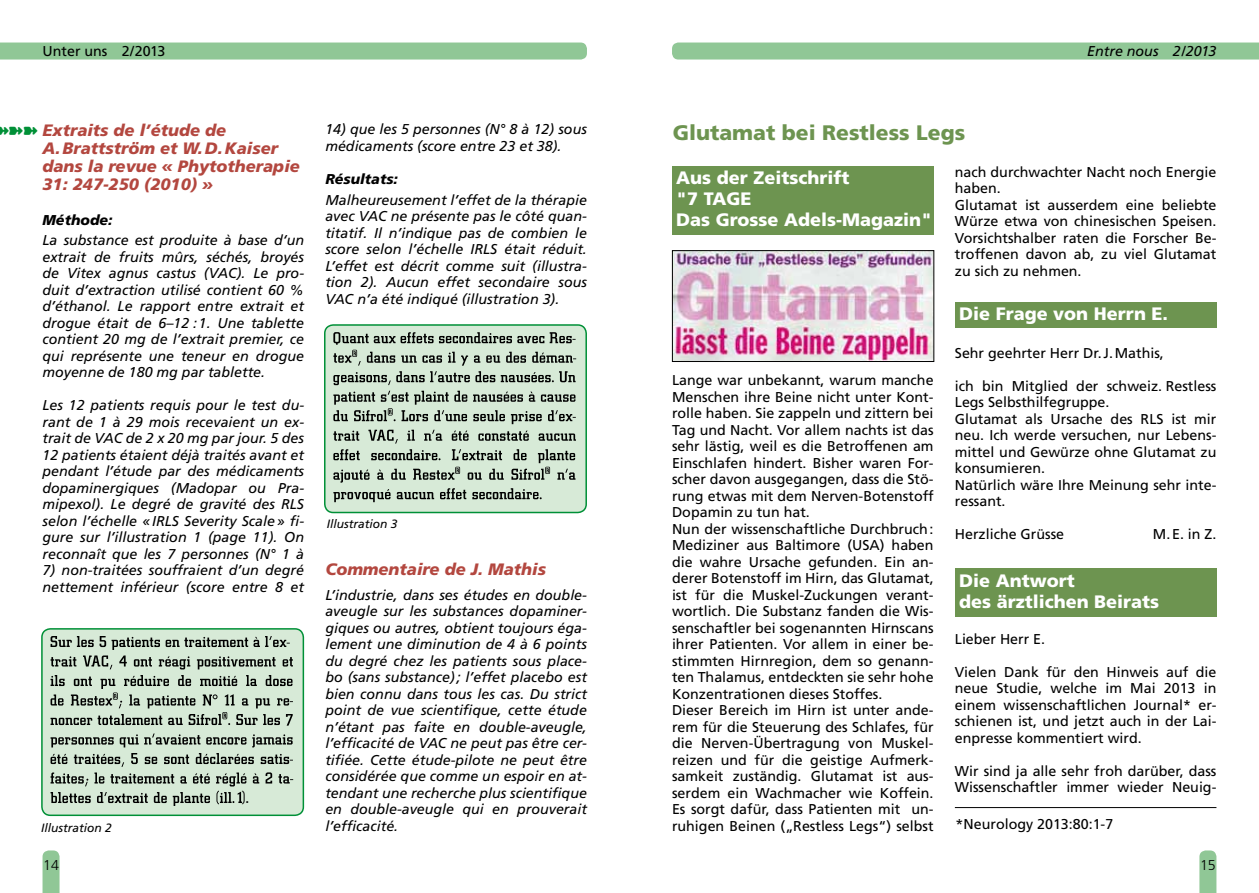
<style>
.page{position:relative;width:1259px;height:893px;background:#fff}
.page>*{position:absolute;margin:0;border:0;box-sizing:border-box;transform-origin:0 0}
.t1{font:900 21px "Frutiger";color:#6d9450}
.t2{font:900 18px/21px "Frutiger";color:#fff}
.t3{font:italic 900 16.5px/18px "Frutiger";color:#b3473f}
.t4{font:500 16.5px "City D";color:#000}
.t5{font:14.25px/16.5px "Frutiger";color:#000}
.t6{font:italic 14.25px/16.5px "Frutiger";color:#000;text-align:justify}
.t7{font:italic 900 14.25px "Frutiger";color:#000}
.t8{font:300 14.25px "Frutiger";color:#000}
.t9{font:italic 12px "Frutiger";color:#000}
.s1{color:#009037}
</style>
<div class="page">
<div style="left:0;top:43px;width:587px;height:17px;background:#90c796"></div>
<svg style="left:43px;top:850px;width:17px;height:43px"></svg>
<div style="left:672px;top:43px;width:587px;height:17px;background:#90c796"></div>
<svg style="left:1199px;top:850px;width:17px;height:43px"></svg>
<div style="left:42px;top:629px;width:261px;height:186px;background:#d7ead7;border-radius:9px"></div>
<svg style="left:51px;top:636px;width:242px;height:33px"></svg>
<svg style="left:51px;top:675px;width:242px;height:51px"></svg>
<svg style="left:51px;top:733px;width:242px;height:14px"></svg>
<svg style="left:51px;top:753px;width:242px;height:53px"></svg>
<div style="left:41px;top:628px;width:263px;height:188px;border:2px solid #009037;border-radius:9px"></div>
<div style="left:325px;top:325px;width:261px;height:187px;background:#d7ead7;border-radius:9px"></div>
<svg style="left:333px;top:332px;width:243px;height:53px"></svg>
<svg style="left:333px;top:391px;width:243px;height:33px"></svg>
<svg style="left:333px;top:430px;width:243px;height:72px"></svg>
<div style="left:324px;top:324px;width:263px;height:189px;border:2px solid #009037;border-radius:9px"></div>
<div style="left:672px;top:166px;width:261px;height:68px;background:#6d9450"></div>
<img style="left:674px;top:252px;width:258px;height:108px">
<div style="left:672px;top:250px;width:262px;height:112px;border:1px solid #000"></div>
<div style="left:955px;top:302px;width:261px;height:26px;background:#6d9450"></div>
<div style="left:955px;top:569px;width:261px;height:48px;background:#6d9450"></div>
<hr style="left:955px;top:807px;width:261px;height:1px;background:#000">
<p class="t5" style="left:43px;top:43px;width:124px">Unter uns 2/2013</p>
<p class="t6" style="left:1087px;top:43px;width:131px">Entre nous 2/2013</p>
<p class="t3" style="left:43px;top:121px;width:259px;text-indent:-48px"><span class="s1">➽➽➽</span> Extraits de l’étude de<br>A.Brattström et W.D.Kaiser dans la revue « Phytotherapie<br>31: 247-250 (2010) »</p>
<p class="t7" style="left:43px;top:211px;width:72px">Méthode:</p>
<p class="t6" style="left:43px;top:232px;width:263px">La substance est produite à base d‘un extrait de fruits mûrs, séchés, broyés de Vitex agnus castus (VAC). Le pro&shy;duit d’extraction utilisé contient 60 % d’éthanol. Le rapport entre extrait et drogue était de 6–12 :1. Une tablette contient 20 mg de l’extrait premier, ce qui représente une teneur en drogue moyenne de 180 mg par tablette.</p>
<p class="t6" style="left:43px;top:397px;width:263px">Les 12 patients requis pour le test du&shy;rant de 1 à 29 mois recevaient un ex&shy;trait de VAC de 2 x 20 mg par jour. 5 des 12 patients étaient déjà traités avant et pendant l’étude par des médicaments dopaminergiques (Madopar ou Pra&shy;mipexol). Le degré de gravité des RLS selon l’échelle «IRLS Severity Scale» fi&shy;gure sur l’illustration 1 (page 11). On reconnaît que les 7 personnes (N° 1 à</p>
<p class="t6" style="left:43px;top:562px;width:263px">7) non-traitées souffraient d’un degré nettement inférieur (score entre 8 et</p>
<p class="t9" style="left:41px;top:820px;width:72px">Illustration 2</p>
<p class="t4" style="left:242px;top:789px;width:8px">).</p>
<p class="t6" style="left:325px;top:121px;width:263px">14) que les 5 personnes (N° 8 à 12) sous médicaments (score entre 23 et 38).</p>
<p class="t7" style="left:325px;top:170px;width:74px">Résultats:</p>
<p class="t6" style="left:325px;top:191px;width:263px">Malheureusement l’effet de la thérapie avec VAC ne présente pas le côté quan&shy;titatif. Il n’indique pas de combien le score selon l’échelle IRLS était réduit.<br>L’effet est décrit comme suit (illustra&shy;tion 2). Aucun effet secondaire sous VAC n’a été indiqué (illustration 3).</p>
<p class="t9" style="left:327px;top:517px;width:72px">Illustration 3</p>
<p class="t3" style="left:325px;top:559px;width:222px">Commentaire de J. Mathis</p>
<p class="t6" style="left:325px;top:586px;width:263px">L’industrie, dans ses études en double&shy;aveugle sur les substances dopaminer&shy;giques ou autres, obtient toujours éga&shy;lement une diminution de 4 à 6 points du degré chez les patients sous place&shy;bo (sans substance); l’effet placebo est bien connu dans tous les cas. Du strict point de vue scientifique, cette étude n’étant pas faite en double-aveugle, l’efficacité de VAC ne peut pas être cer&shy;tifiée. Cette étude-pilote ne peut être considérée que comme un espoir en at&shy;tendant une recherche plus scientifique en double-aveugle qui en prouverait l’efficacité.</p>
<h1 class="t1" style="left:673px;top:120px;width:294px">Glutamat bei Restless Legs</h1>
<p class="t2" style="left:676px;top:167px;width:257px">Aus der Zeitschrift<br>"7 TAGE<br>Das Grosse Adels-Magazin"</p>
<p class="t5" style="left:672px;top:372px;width:263px">Lange war unbekannt, warum manche Menschen ihre Beine nicht unter Kont&shy;rolle haben. Sie zappeln und zittern bei Tag und Nacht. Vor allem nachts ist das sehr lästig, weil es die Betroffenen am Einschlafen hindert. Bisher waren For&shy;scher davon ausgegangen, dass die Stö&shy;rung etwas mit dem Nerven-Botenstoff Dopamin zu tun hat.<br>Nun der wissenschaftliche Durchbruch:<br>Mediziner aus Baltimore (USA) haben die wahre Ursache gefunden. Ein an&shy;derer Botenstoff im Hirn, das Glutamat, ist für die Muskel-Zuckungen verant&shy;wortlich. Die Substanz fanden die Wis&shy;senschaftler bei sogenannten Hirnscans ihrer Patienten. Vor allem in einer be&shy;stimmten Hirnregion, dem so genann&shy;ten Thalamus, entdeckten sie sehr hohe Konzentrationen dieses Stoffes.<br>Dieser Bereich im Hirn ist unter ande&shy;rem für die Steuerung des Schlafes, für die Nerven-Übertragung von Muskel&shy;reizen und für die geistige Aufmerk&shy;samkeit zuständig. Glutamat ist aus&shy;serdem ein Wachmacher wie Koffein.<br>Es sorgt dafür, dass Patienten mit un&shy;ruhigen Beinen („Restless Legs“) selbst</p>
<p class="t5" style="left:955px;top:164px;width:263px">nach durchwachter Nacht noch Energie haben.<br>Glutamat ist ausserdem eine beliebte<br>Würze etwa von chinesischen Speisen.<br>Vorsichtshalber raten die Forscher Be&shy;troffenen davon ab, zu viel Glutamat zu sich zu nehmen.</p>
<p class="t2" style="left:959px;top:303px;width:210px">Die Frage von Herrn E.</p>
<p class="t5" style="left:955px;top:344px;width:210px">Sehr geehrter Herr Dr.J.Mathis,</p>
<p class="t5" style="left:955px;top:377px;width:263px">ich bin Mitglied der schweiz. Restless<br>Legs Selbsthilfegruppe.<br>Glutamat als Ursache des RLS ist mir neu. Ich werde versuchen, nur Lebens&shy;mittel und Gewürze ohne Glutamat zu konsumieren.<br>Natürlich wäre Ihre Meinung sehr inte&shy;ressant.</p>
<p class="t5" style="left:955px;top:526px;width:111px">Herzliche Grüsse</p>
<p class="t5" style="left:1153px;top:526px;width:65px">M.E. in Z.</p>
<p class="t2" style="left:959px;top:570px;width:202px">Die Antwort<br>des ärztlichen Beirats</p>
<p class="t5" style="left:955px;top:630px;width:92px">Lieber Herr E.</p>
<p class="t5" style="left:955px;top:663px;width:263px;text-align:justify">Vielen Dank für den Hinweis auf die neue Studie, welche im Mai 2013 in einem wissenschaftlichen Journal* er&shy;schienen ist, und jetzt auch in der Lai&shy;enpresse kommentiert wird.</p>
<p class="t5" style="left:955px;top:762px;width:263px">Wir sind ja alle sehr froh darüber, dass<br>Wissenschaftler immer wieder Neuig-</p>
<p class="t5" style="left:955px;top:815px;width:159px">*Neurology 2013:80:1-7</p>
<p class="t8" style="left:43px;top:857px;width:17px">14</p>
<p class="t8" style="left:1200px;top:857px;width:17px">15</p>
</div>
